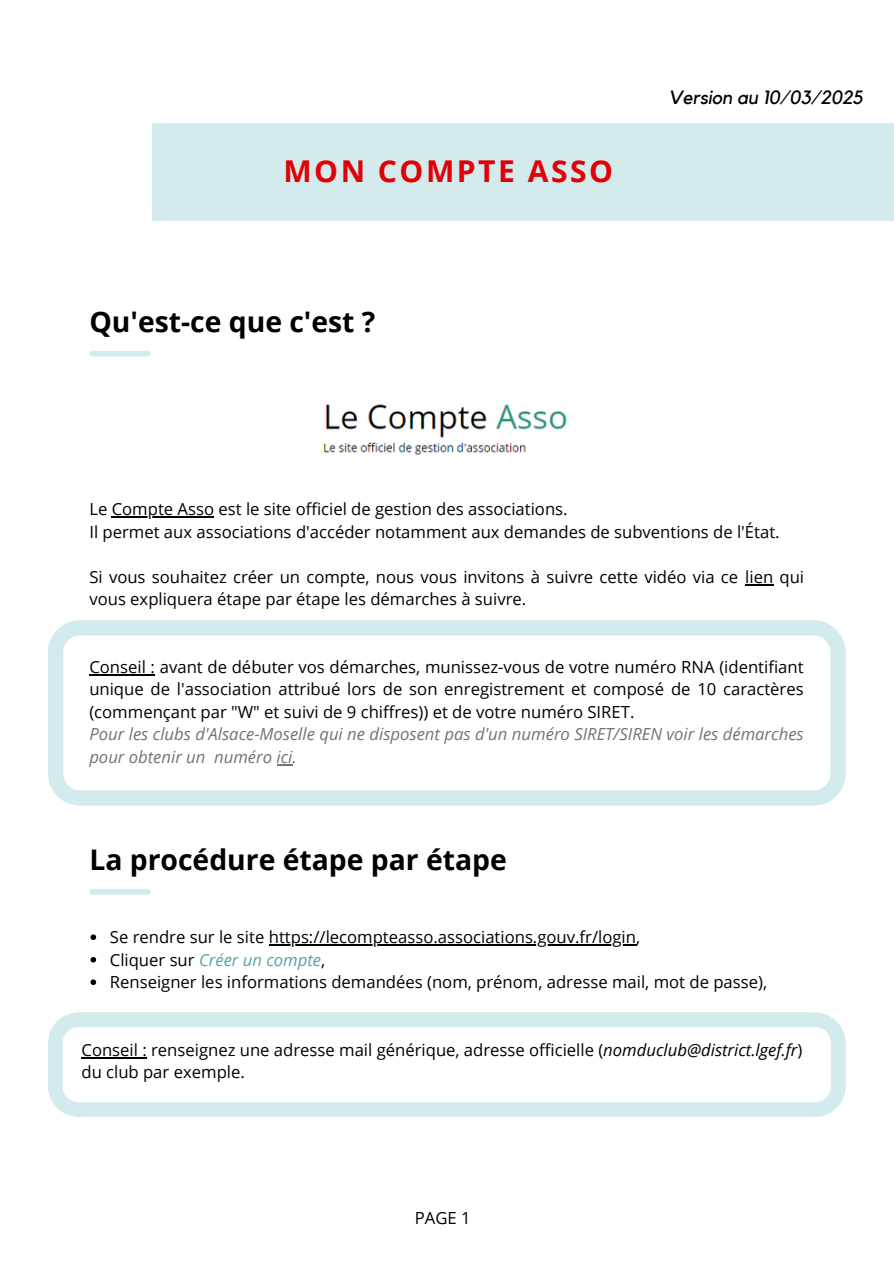
<style>
.page{position:relative;width:894px;height:1264px;background:#fff}
.page>*{position:absolute;margin:0;border:0;box-sizing:border-box;transform-origin:0 0}
.t1{font:700 30.15px "Open Sans";letter-spacing:.085em;color:#e20007}
.t2{font:700 28.35px "Open Sans";color:#000}
.t3{font:italic 19.05px "Kollektif";color:#000}
.t4{font:16.65px/22.5px "Open Sans";color:#000}
.t5{font:italic 16.65px "Open Sans";color:#56a3a6}
.t6{font:italic 16.65px "Open Sans";color:#737373}
.s1{font-style:italic;color:#737373}
.s2{font-style:normal;color:#000}
.s3{font-style:italic}
</style>
<div class="page">
<div style="left:152px;top:123px;width:741px;height:98px;background:#d3ebed"></div>
<div style="left:92px;top:351px;width:56px;height:5px;background:#d3ebed"></div>
<svg style="left:48px;top:620px;width:797px;height:185px"></svg>
<hr style="left:112px;top:516px;width:102px;height:1px;background:#000">
<svg style="left:745px;top:584px;width:28px;height:1px"></svg>
<hr style="left:89px;top:674px;width:66px;height:1px;background:#000">
<svg style="left:276px;top:764px;width:16px;height:1px"></svg>
<div style="left:92px;top:889px;width:56px;height:5px;background:#d3ebed"></div>
<svg style="left:90px;top:934px;width:6px;height:6px"></svg>
<hr style="left:269px;top:944px;width:367px;height:1px;background:#000">
<svg style="left:90px;top:956px;width:6px;height:6px"></svg>
<svg style="left:90px;top:979px;width:6px;height:6px"></svg>
<svg style="left:48px;top:1012px;width:797px;height:104px"></svg>
<img style="left:323px;top:404px;width:244px;height:51px">
<p class="t1" style="left:283px;top:149px;width:331px">MON COMPTE ASSO</p>
<p class="t2" style="left:89px;top:301px;width:287px">Qu'est-ce que c'est ?</p>
<p class="t3" style="left:668px;top:89px;width:196px">Version au 10/03/2025</p>
<h3 class="t4" style="left:89px;top:497px;width:479px">Le Compte Asso est le site officiel de gestion des associations.</h3>
<p class="t4" style="left:89px;top:520px;width:691px">Il permet aux associations d'accéder notamment aux demandes de subventions de l'État.</p>
<h1 class="t4" style="left:89px;top:565px;width:716px">Si vous souhaitez créer un compte, nous vous invitons à suivre cette vidéo via ce lien qui</h1>
<p class="t4" style="left:89px;top:587px;width:438px">vous expliquera étape par étape les démarches à suivre.</p>
<p class="t4" style="left:89px;top:655px;width:715px">Conseil : avant de débuter vos démarches, munissez-vous de votre numéro RNA (identifiant</p>
<h2 class="t4" style="left:89px;top:677px;width:715px">unique de l'association attribué lors de son enregistrement et composé de 10 caractères (commençant par "W" et suivi de 9 chiffres)) et de votre numéro SIRET.<br><span class="s1">Pour les clubs d'Alsace-Moselle qui ne disposent pas d'un numéro SIRET/SIREN voir les démarches</span></h2>
<p class="t6" style="left:89px;top:745px;width:209px">pour obtenir un numéro ici.</p>
<p class="t2" style="left:89px;top:839px;width:419px">La procédure étape par étape</p>
<p class="t4" style="left:110px;top:925px;width:531px">Se rendre sur le site https://lecompteasso.associations.gouv.fr/login,</p>
<p class="t5" style="left:110px;top:948px;width:217px"><span class="s2">Cliquer sur</span> Créer un compte<span class="s2">,</span></p>
<p class="t4" style="left:110px;top:970px;width:658px">Renseigner les informations demandées (nom, prénom, adresse mail, mot de passe),</p>
<p class="t4" style="left:81px;top:1038px;width:722px">Conseil : renseignez une adresse mail générique, adresse officielle (<span class="s3">nomduclub@district.lgef.fr</span>) du club par exemple.</p>
<h2 class="t4" style="left:414px;top:1206px;width:57px">PAGE 1</h2>
</div>
